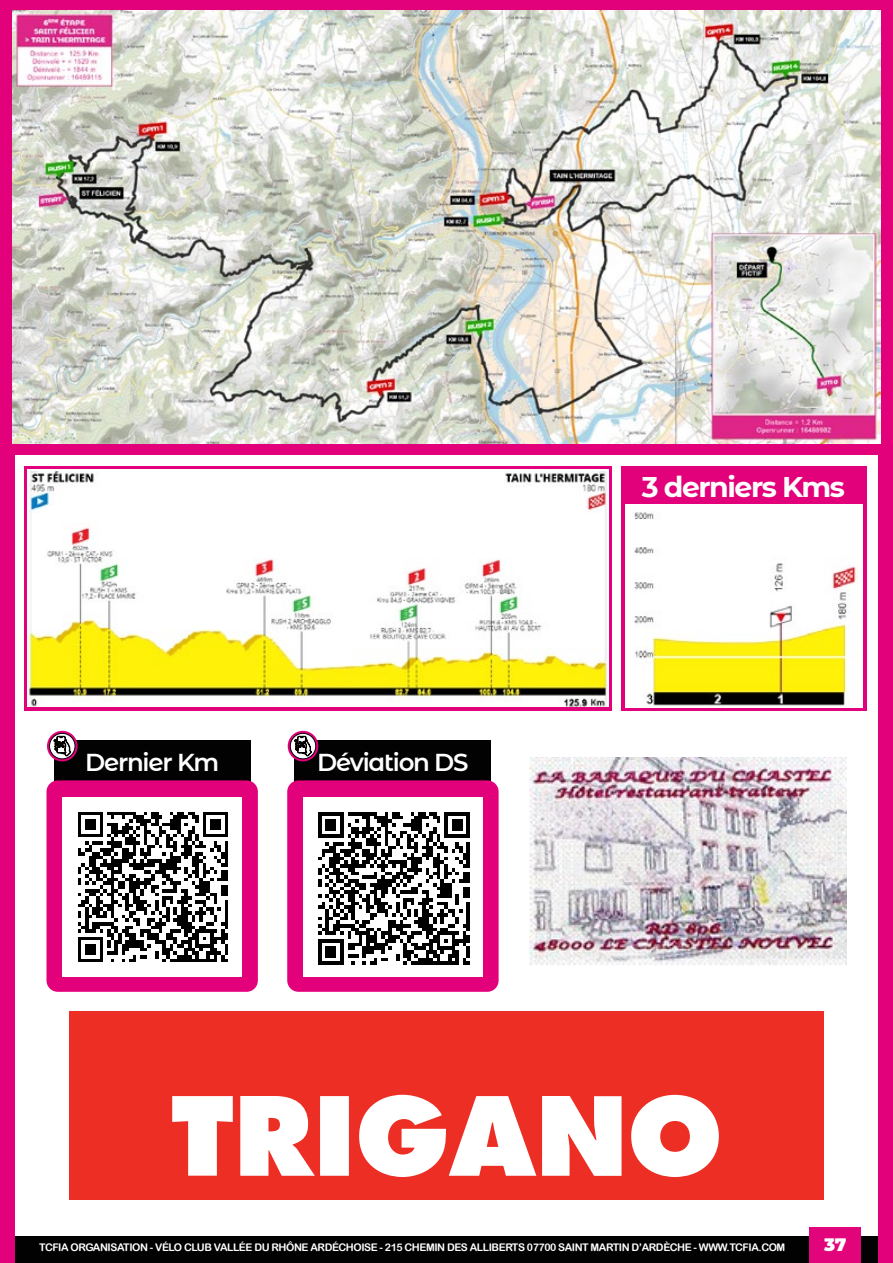
<style>
.page{position:relative;width:893px;height:1263px;background:#fff}
.page>*{position:absolute;margin:0;border:0;box-sizing:border-box;transform-origin:0 0}
.t1{font:700 28.5px "Montserrat Alternates";letter-spacing:-.05em;color:#fff}
.t2{font:600 24.45px "Montserrat Alternates";letter-spacing:-.05em;color:#fff}
.t3{font:900 18px "Montserrat Alternates";color:#fff}
.t4{font:10.5px "Arial Rounded MT Bold";letter-spacing:-.04em;color:#fff}
</style>
<div class="page">
<div style="left:15px;top:1237px;width:870px;height:26px;background:#020203"></div>
<div style="left:878px;top:0;width:15px;height:1263px;background:#e2017b"></div>
<div style="left:0;top:0;width:15px;height:1263px;background:#e2017b"></div>
<div style="left:810px;top:1227px;width:51px;height:36px;background:#e2047b"></div>
<div style="left:0;top:0;width:893px;height:455px;background:#e2017b"></div>
<img style="left:12px;top:11px;width:868px;height:433px">
<svg style="left:24px;top:466px;width:587px;height:245px;background:#e5228c"></svg>
<div style="left:621px;top:466px;width:245px;height:245px;background:#e2017b"></div>
<img style="left:625px;top:504px;width:237px;height:203px">
<img style="left:27px;top:513px;width:581px;height:194px">
<img style="left:27px;top:470px;width:581px;height:43px">
<div style="left:54px;top:740px;width:196px;height:63px;background:#020203"></div>
<div style="left:47px;top:780px;width:211px;height:212px;background:#e2017b;border-radius:11px"></div>
<svg style="left:47px;top:731px;width:31px;height:30px"></svg>
<svg style="left:50px;top:733px;width:25px;height:26px"></svg>
<div style="left:49px;top:733px;width:26px;height:26px;border:1px solid #000;border-radius:50%"></div>
<svg style="left:54px;top:736px;width:17px;height:20px"></svg>
<img style="left:63px;top:797px;width:179px;height:179px">
<div style="left:295px;top:740px;width:196px;height:63px;background:#020203"></div>
<div style="left:287px;top:780px;width:212px;height:212px;background:#e2017b;border-radius:11px"></div>
<svg style="left:288px;top:731px;width:30px;height:30px"></svg>
<svg style="left:290px;top:733px;width:26px;height:26px"></svg>
<div style="left:290px;top:733px;width:26px;height:26px;border:1px solid #000;border-radius:50%"></div>
<svg style="left:295px;top:736px;width:17px;height:20px"></svg>
<img style="left:303px;top:797px;width:180px;height:180px">
<img style="left:530px;top:757px;width:316px;height:208px">
<div style="left:69px;top:1011px;width:755px;height:189px;background:#ed2e24"></div>
<svg style="left:172px;top:1095px;width:547px;height:82px"></svg>
<h2 class="t2" style="left:85px;top:745px;width:135px">Dernier Km</h2>
<h2 class="t2" style="left:317px;top:745px;width:153px">Déviation DS</h2>
<h1 class="t1" style="left:642px;top:466px;width:205px">3 derniers Kms</h1>
<p class="t4" style="left:39px;top:1241px;width:748px">TCFIA ORGANISATION - VÉLO CLUB VALLÉE DU RHÔNE ARDÉCHOISE - 215 CHEMIN DES ALLIBERTS 07700 SAINT MARTIN D’ARDÈCHE - WWW.TCFIA.COM</p>
<h3 class="t3" style="left:824px;top:1231px;width:24px">37</h3>
</div>
